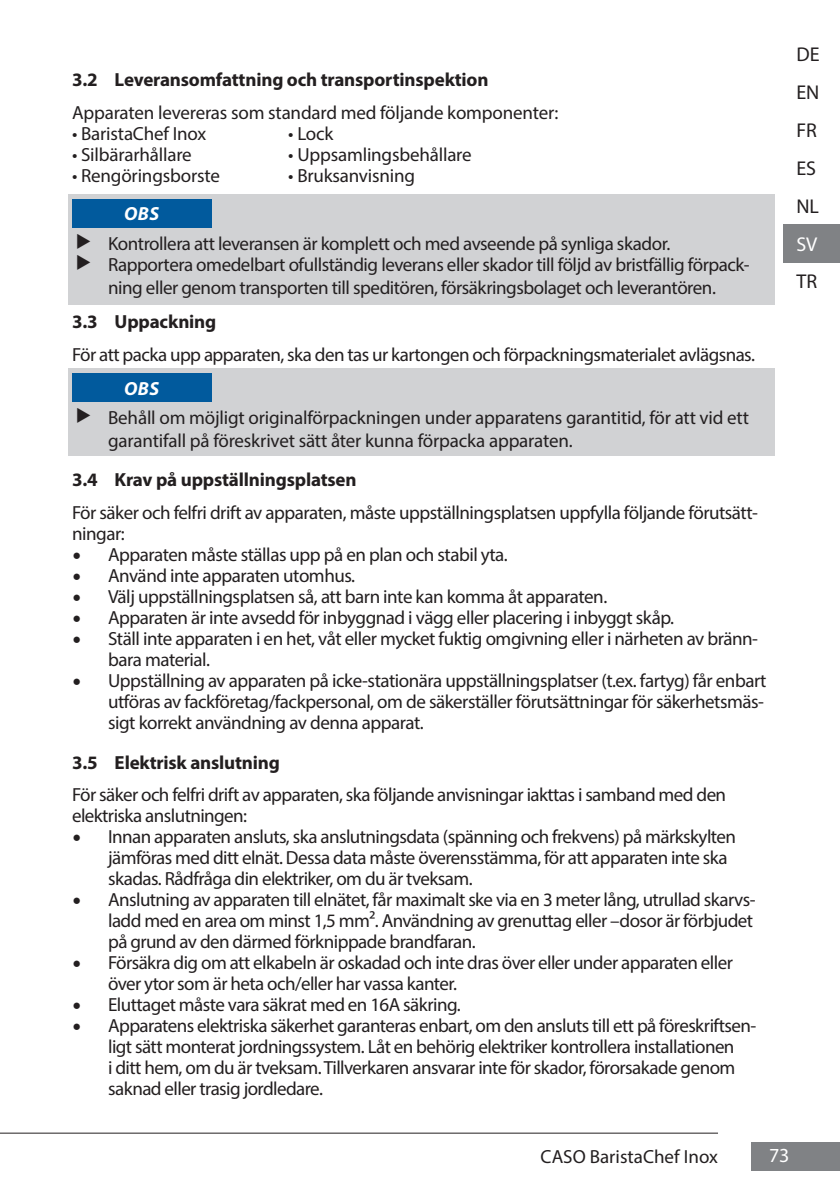
<style>
.page{position:relative;width:840px;height:1191px;background:#fff}
.page>*{position:absolute;margin:0;border:0;box-sizing:border-box;transform-origin:0 0}
.t1{font:20px/38px "Myriad Pro";color:#231f20;text-align:justify}
.t2{font:20px "Myriad Pro";color:#fff}
.t3{font:19px/21px "Myriad Pro";letter-spacing:-.03em;color:#231f20}
.t4{font:19px/22.8px "Myriad Pro";letter-spacing:-.01em;color:#231f20}
.t5{font:700 19px "Myriad Pro";letter-spacing:-.01em;color:#231f20}
.t6{font:19px "Myriad Pro";color:#231f20}
.t7{font:italic 700 19px "Myriad Pro";letter-spacing:.02em;color:#fff}
.s1{font-family:"Minion Pro";font-size:24px}
</style>
<div class="page">
<div style="left:750px;top:1141px;width:89px;height:29px;background:#808285"></div>
<hr style="left:0;top:1132px;width:717px;height:1px;background:#231f20">
<div style="left:782px;top:224px;width:57px;height:38px;background:#808285"></div>
<div style="left:68px;top:194px;width:705px;height:110px;background:#d1d2d4"></div>
<div style="left:72px;top:199px;width:139px;height:28px;background:#015a9d"></div>
<div style="left:68px;top:368px;width:705px;height:88px;background:#d1d2d4"></div>
<div style="left:72px;top:374px;width:139px;height:28px;background:#015a9d"></div>
<p class="t5" style="left:72px;top:67px;width:417px">3.2 Leveransomfattning och transportinspektion</p>
<p class="t4" style="left:72px;top:101px;width:487px">Apparaten levereras som standard med följande komponenter:</p>
<p class="t4" style="left:72px;top:122px;width:136px">• BaristaChef Inox</p>
<p class="t3" style="left:288px;top:122px;width:46px">• Lock</p>
<p class="t4" style="left:72px;top:143px;width:121px">• Silbärarhållare</p>
<p class="t4" style="left:288px;top:143px;width:185px">• Uppsamlingsbehållare</p>
<p class="t4" style="left:72px;top:164px;width:149px">• Rengöringsborste</p>
<p class="t4" style="left:288px;top:164px;width:128px">• Bruksanvisning</p>
<p class="t7" style="left:124px;top:201px;width:36px">OBS</p>
<p class="t3" style="left:108px;top:233px;width:642px">Kontrollera att leveransen är komplett och med avseende på synliga skador.<br>Rapportera omedelbart ofullständig leverans eller skador till följd av bristfällig förpack-</p>
<p class="t3" style="left:108px;top:277px;width:609px">ning eller genom transporten till speditören, försäkringsbolaget och leverantören.</p>
<p class="t5" style="left:72px;top:309px;width:146px">3.3 Uppackning</p>
<p class="t3" style="left:72px;top:343px;width:684px">För att packa upp apparaten, ska den tas ur kartongen och förpackningsmaterialet avlägsnas.</p>
<p class="t7" style="left:124px;top:376px;width:36px">OBS</p>
<p class="t4" style="left:108px;top:405px;width:642px">Behåll om möjligt originalförpackningen under apparatens garantitid, för att vid ett garantifall på föreskrivet sätt åter kunna förpacka apparaten.</p>
<p class="t5" style="left:72px;top:467px;width:286px">3.4 Krav på uppställningsplatsen</p>
<p class="t3" style="left:72px;top:501px;width:687px">För säker och felfri drift av apparaten, måste uppställningsplatsen uppfylla följande förutsätt&shy;ningar:</p>
<p class="t3" style="left:72px;top:543px;width:437px"><span class="s1">•</span> Apparaten måste ställas upp på en plan och stabil yta.</p>
<p class="t3" style="left:72px;top:564px;width:284px"><span class="s1">•</span> Använd inte apparaten utomhus.</p>
<p class="t3" style="left:72px;top:585px;width:536px"><span class="s1">•</span> Välj uppställningsplatsen så, att barn inte kan komma åt apparaten.</p>
<p class="t3" style="left:72px;top:606px;width:603px"><span class="s1">•</span> Apparaten är inte avsedd för inbyggnad i vägg eller placering i inbyggt skåp.</p>
<p class="t3" style="left:108px;top:627px;width:651px;text-indent:-36px"><span class="s1">•</span> Ställ inte apparaten i en het, våt eller mycket fuktig omgivning eller i närheten av bränn&shy;bara material.</p>
<p class="t3" style="left:108px;top:669px;width:659px;text-indent:-36px"><span class="s1">•</span> Uppställning av apparaten på icke-stationära uppställningsplatser (t.ex. fartyg) får enbart utföras av fackföretag/fackpersonal, om de säkerställer förutsättningar för säkerhetsmäs&shy;sigt korrekt användning av denna apparat.</p>
<p class="t5" style="left:72px;top:749px;width:209px">3.5 Elektrisk anslutning</p>
<p class="t3" style="left:72px;top:783px;width:655px">För säker och felfri drift av apparaten, ska följande anvisningar iakttas i samband med den elektriska anslutningen:</p>
<p class="t3" style="left:108px;top:825px;width:629px;text-indent:-36px"><span class="s1">•</span> Innan apparaten ansluts, ska anslutningsdata (spänning och frekvens) på märkskylten jämföras med ditt elnät. Dessa data måste överensstämma, för att apparaten inte ska skadas. Rådfråga din elektriker, om du är tveksam.</p>
<p class="t3" style="left:108px;top:888px;width:648px;text-indent:-36px"><span class="s1">•</span> Anslutning av apparaten till elnätet, får maximalt ske via en 3 meter lång, utrullad skarvs&shy;ladd med en area om minst 1,5 mm². Användning av grenuttag eller –dosor är förbjudet på grund av den därmed förknippade brandfaran.</p>
<p class="t3" style="left:108px;top:951px;width:626px;text-indent:-36px"><span class="s1">•</span> Försäkra dig om att elkabeln är oskadad och inte dras över eller under apparaten eller över ytor som är heta och/eller har vassa kanter.</p>
<p class="t3" style="left:72px;top:993px;width:390px"><span class="s1">•</span> Eluttaget måste vara säkrat med en 16A säkring.</p>
<p class="t3" style="left:108px;top:1014px;width:649px;text-indent:-36px"><span class="s1">•</span> Apparatens elektriska säkerhet garanteras enbart, om den ansluts till ett på föreskriftsen&shy;ligt sätt monterat jordningssystem. Låt en behörig elektriker kontrollera installationen<br>i ditt hem, om du är tveksam. Tillverkaren ansvarar inte för skador, förorsakade genom saknad eller trasig jordledare.</p>
<p class="t1" style="left:796px;top:34px;width:25px">DE EN FR</p>
<p class="t1" style="left:796px;top:148px;width:21px">ES</p>
<p class="t1" style="left:796px;top:186px;width:24px">NL</p>
<p class="t2" style="left:796px;top:231px;width:23px">SV</p>
<p class="t1" style="left:796px;top:262px;width:22px">TR</p>
<p class="t6" style="left:540px;top:1144px;width:179px">CASO BaristaChef Inox</p>
<p class="t2" style="left:768px;top:1142px;width:22px">73</p>
</div>
